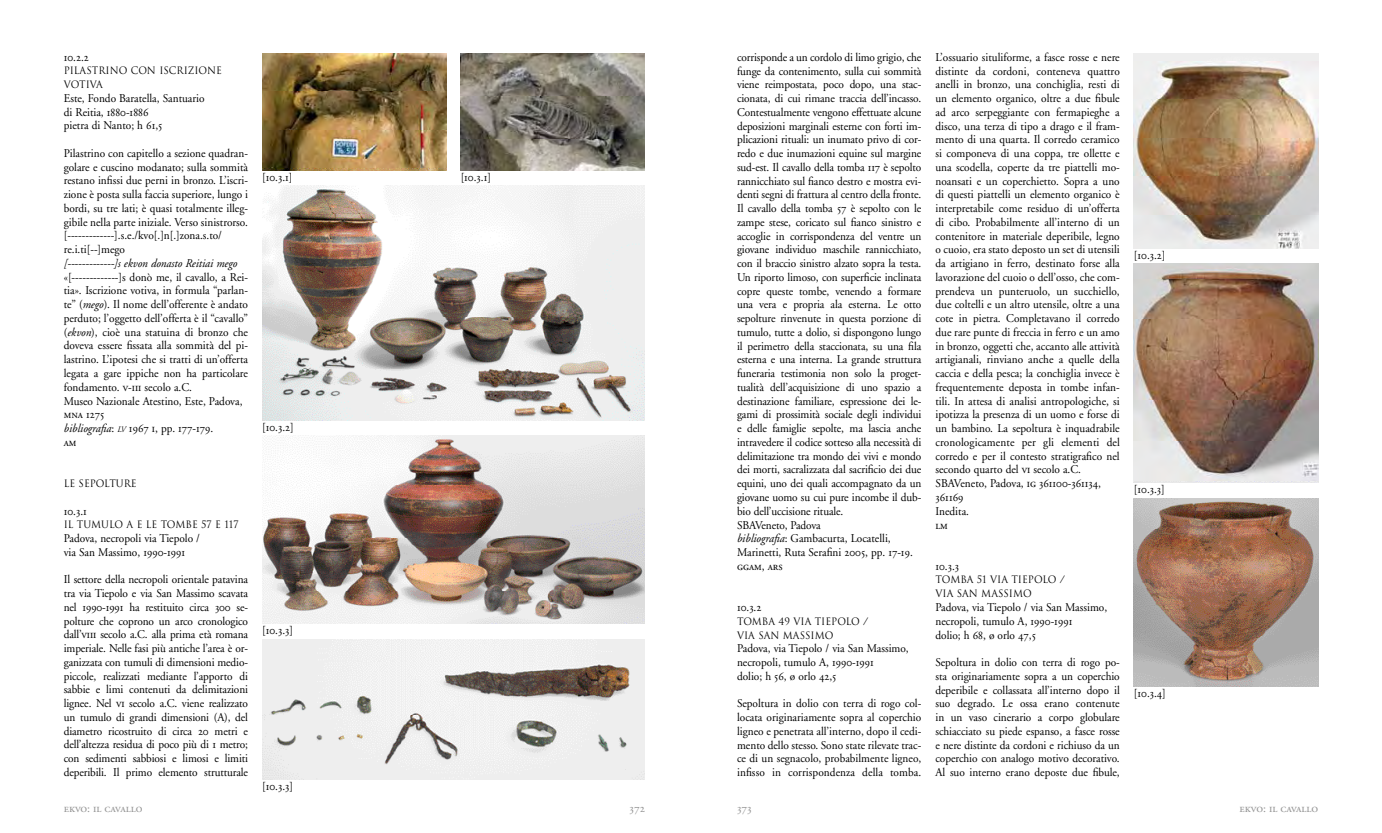
<style>
.page{position:relative;width:1382px;height:833px;background:#fff}
.page>*{position:absolute;margin:0;border:0;box-sizing:border-box;transform-origin:0 0}
.t1{font:11.88px/13.8px "Adobe Garamond";color:#000;scale:.95 1}
.t2{font:italic 11.88px "Adobe Garamond";color:#000;scale:.95 1}
.t3{font:11.88px "Adobe Garamond Exp";color:#000;scale:.95 1}
.t4{font:11.88px "Adobe Garamond Regular SC";color:#939393}
.t5{font:11.88px "Adobe Garamond Regular SC";color:#000;scale:.95 1}
.t6{font:10px/13.8px "Trajan";color:#000;scale:.95 1}
.s1{font-family:"Adobe Garamond Exp"}
.s2{font-style:italic}
.s3{font-family:"Adobe Garamond Regular SC"}
.s4{font-family:"Adobe Garamond Regular SC";font-style:normal}
.s5{font-size:8.38px}
.s6{font-family:"Adobe Garamond Exp";font-style:normal}
.s7{font-style:normal}
</style>
<div class="page">
<img style="left:1134px;top:53px;width:184px;height:195px">
<img style="left:1134px;top:264px;width:184px;height:219px">
<img style="left:262px;top:53px;width:184px;height:117px">
<img style="left:461px;top:53px;width:184px;height:117px">
<img style="left:262px;top:186px;width:383px;height:234px">
<img style="left:262px;top:436px;width:383px;height:187px">
<img style="left:262px;top:639px;width:383px;height:141px">
<img style="left:1134px;top:498px;width:184px;height:188px">
<p class="t3" style="left:64px;top:52px;width:28px">10.2.2</p>
<p class="t6" style="left:64px;top:64px;width:168px">PILASTRINO CON ISCRIZIONE<br>VOTIVA</p>
<p class="t1" style="left:64px;top:91px;width:150px">Este, Fondo Baratella, Santuario di Reitia, <span class="s1">1880-1886<br></span>pietra di Nanto; h <span class="s1">61</span>,<span class="s1">5</span></p>
<p class="t1" style="left:64px;top:147px;width:195px">Pilastrino con capitello a sezione quadran&shy;golare e cuscino modanato; sulla sommità restano infissi due perni in bronzo. L’iscri&shy;zione è posta sulla faccia superiore, lungo i bordi, su tre lati; è quasi totalmente illeg&shy;gibile nella parte iniziale. Verso sinistrorso. [-------------].s.e./kvo[.]n[.]zona.s.to/ re.i.ti[--]mego</p>
<p class="t2" style="left:64px;top:257px;width:184px">[-------------]s ekvon donasto Reitiai mego</p>
<p class="t1" style="left:64px;top:270px;width:195px">«[-------------]s donò me, il cavallo, a Rei&shy;tia». Iscrizione votiva, in formula “parlan&shy;te” (<span class="s2">mego</span>). Il nome dell’offerente è andato perduto; l’oggetto dell’offerta è il “cavallo” (<span class="s2">ekvon</span>), cioè una statuina di bronzo che doveva essere fissata alla sommità del pi&shy;lastrino. L’ipotesi che si tratti di un’offerta legata a gare ippiche non ha particolare fondamento. <span class="s3">v-iii</span> secolo a.C.<br>Museo Nazionale Atestino, Este, Padova,</p>
<p class="t3" style="left:64px;top:410px;width:43px"><span class="s3">mna</span> 1275</p>
<p class="t2" style="left:64px;top:422px;width:159px">bibliografia<span class="s4">:</span> <span class="s5">lv</span> <span class="s6">1967</span> <span class="s4">i</span><span class="s7">, pp.</span> <span class="s6">177</span><span class="s7">-</span><span class="s6">179</span><span class="s7">.</span></p>
<p class="t5" style="left:64px;top:435px;width:15px">am</p>
<p class="t6" style="left:64px;top:476px;width:78px">LE SEPOLTURE</p>
<p class="t3" style="left:64px;top:506px;width:26px">10.3.1</p>
<p class="t6" style="left:64px;top:518px;width:186px">IL TUMULO A E LE TOMBE 57 E 117</p>
<p class="t1" style="left:64px;top:531px;width:145px">Padova, necropoli via Tiepolo / via San Massimo, <span class="s1">1990</span>-<span class="s1">1991</span></p>
<p class="t1" style="left:64px;top:573px;width:195px;text-align:justify">Il settore della necropoli orientale patavina tra via Tiepolo e via San Massimo scavata nel <span class="s1">1990</span>-<span class="s1">1991</span> ha restituito circa <span class="s1">300</span> se&shy;polture che coprono un arco cronologico dall’<span class="s3">viii</span> secolo a.C. alla prima età romana imperiale. Nelle fasi più antiche l’area è or&shy;ganizzata con tumuli di dimensioni medio&shy;piccole, realizzati mediante l’apporto di sabbie e limi contenuti da delimitazioni lignee. Nel <span class="s3">vi</span> secolo a.C. viene realizzato un tumulo di grandi dimensioni (A), del diametro ricostruito di circa <span class="s1">20</span> metri e dell’altezza residua di poco più di <span class="s1">1</span> metro; con sedimenti sabbiosi e limosi e limiti deperibili. Il primo elemento strutturale</p>
<p class="t1" style="left:262px;top:170px;width:33px">[<span class="s1">10</span>.<span class="s3">3.1</span>]</p>
<p class="t1" style="left:461px;top:170px;width:33px">[<span class="s1">10</span>.<span class="s3">3.1</span>]</p>
<p class="t1" style="left:262px;top:420px;width:35px">[<span class="s1">10</span>.<span class="s3">3.2</span>]</p>
<p class="t1" style="left:262px;top:624px;width:34px">[<span class="s1">10</span>.<span class="s3">3.3</span>]</p>
<p class="t1" style="left:262px;top:780px;width:34px">[<span class="s1">10</span>.<span class="s3">3.3</span>]</p>
<p class="t1" style="left:737px;top:50px;width:195px">corrisponde a un cordolo di limo grigio, che funge da contenimento, sulla cui sommità viene reimpostata, poco dopo, una stac&shy;cionata, di cui rimane traccia dell’incasso.<br>Contestualmente vengono effettuate alcune deposizioni marginali esterne con forti im&shy;plicazioni rituali: un inumato privo di cor&shy;redo e due inumazioni equine sul margine sud-est. Il cavallo della tomba <span class="s1">117</span> è sepolto rannicchiato sul fianco destro e mostra evi&shy;denti segni di frattura al centro della fronte.<br>Il cavallo della tomba <span class="s1">57</span> è sepolto con le zampe stese, coricato sul fianco sinistro e accoglie in corrispondenza del ventre un giovane individuo maschile rannicchiato, con il braccio sinistro alzato sopra la testa.<br>Un riporto limoso, con superficie inclinata copre queste tombe, venendo a formare una vera e propria ala esterna. Le otto sepolture rinvenute in questa porzione di tumulo, tutte a dolio, si dispongono lungo il perimetro della staccionata, su una fila esterna e una interna. La grande struttura funeraria testimonia non solo la proget&shy;tualità dell’acquisizione di uno spazio a destinazione familiare, espressione dei le&shy;gami di prossimità sociale degli individui e delle famiglie sepolte, ma lascia anche intravedere il codice sotteso alla necessità di delimitazione tra mondo dei vivi e mondo dei morti, sacralizzata dal sacrificio dei due equini, uno dei quali accompagnato da un giovane uomo su cui pure incombe il dub&shy;bio dell’uccisione rituale.<br>SBAVeneto, Padova<br><span class="s2">bibliografia</span>: Gambacurta, Locatelli, Marinetti, Ruta Serafini <span class="s1">2005</span>, pp. <span class="s1">17</span>-<span class="s1">19</span>.</p>
<p class="t5" style="left:737px;top:559px;width:49px">ggam, ars</p>
<p class="t3" style="left:737px;top:602px;width:27px">10.3.2</p>
<p class="t6" style="left:737px;top:614px;width:140px">TOMBA 49 VIA TIEPOLO /<br>VIA SAN MASSIMO</p>
<p class="t1" style="left:737px;top:642px;width:182px">Padova, via Tiepolo / via San Massimo, necropoli, tumulo A, <span class="s1">1990</span>-<span class="s1">1991<br></span>dolio; h <span class="s1">56</span>, ø orlo <span class="s1">42</span>,<span class="s1">5</span></p>
<p class="t1" style="left:737px;top:697px;width:195px;text-align:justify">Sepoltura in dolio con terra di rogo col&shy;locata originariamente sopra al coperchio ligneo e penetrata all’interno, dopo il cedi&shy;mento dello stesso. Sono state rilevate trac&shy;ce di un segnacolo, probabilmente ligneo, infisso in corrispondenza della tomba.</p>
<p class="t1" style="left:935px;top:50px;width:196px">L’ossuario situliforme, a fasce rosse e nere distinte da cordoni, conteneva quattro anelli in bronzo, una conchiglia, resti di un elemento organico, oltre a due fibule ad arco serpeggiante con fermapieghe a disco, una terza di tipo a drago e il fram&shy;mento di una quarta. Il corredo ceramico si componeva di una coppa, tre ollette e una scodella, coperte da tre piattelli mo&shy;noansati e un coperchietto. Sopra a uno di questi piattelli un elemento organico è interpretabile come residuo di un’offerta di cibo. Probabilmente all’interno di un contenitore in materiale deperibile, legno o cuoio, era stato deposto un set di utensili da artigiano in ferro, destinato forse alla lavorazione del cuoio o dell’osso, che com&shy;prendeva un punteruolo, un succhiello, due coltelli e un altro utensile, oltre a una cote in pietra. Completavano il corredo due rare punte di freccia in ferro e un amo in bronzo, oggetti che, accanto alle attività artigianali, rinviano anche a quelle della caccia e della pesca; la conchiglia invece è frequentemente deposta in tombe infan&shy;tili. In attesa di analisi antropologiche, si ipotizza la presenza di un uomo e forse di un bambino. La sepoltura è inquadrabile cronologicamente per gli elementi del corredo e per il contesto stratigrafico nel secondo quarto del <span class="s3">vi</span> secolo a.C.<br>SBAVeneto, Padova, <span class="s3">ig</span> <span class="s1">361100</span>-<span class="s1">361134</span>,</p>
<p class="t3" style="left:935px;top:492px;width:31px">361169</p>
<p class="t1" style="left:935px;top:504px;width:37px">Inedita.</p>
<p class="t5" style="left:935px;top:518px;width:15px">lm</p>
<p class="t3" style="left:935px;top:561px;width:25px">10.3.3</p>
<p class="t6" style="left:935px;top:573px;width:138px">TOMBA 51 VIA TIEPOLO /<br>VIA SAN MASSIMO</p>
<p class="t1" style="left:935px;top:600px;width:182px">Padova, via Tiepolo / via San Massimo, necropoli, tumulo A, <span class="s1">1990</span>-<span class="s1">1991<br></span>dolio; h <span class="s1">68</span>, ø orlo <span class="s1">47</span>,<span class="s1">5</span></p>
<p class="t1" style="left:935px;top:655px;width:195px;text-align:justify">Sepoltura in dolio con terra di rogo po&shy;sta originariamente sopra a un coperchio deperibile e collassata all’interno dopo il suo degrado. Le ossa erano contenute in un vaso cinerario a corpo globulare schiacciato su piede espanso, a fasce rosse e nere distinte da cordoni e richiuso da un coperchio con analogo motivo decorativo.<br>Al suo interno erano deposte due fibule,</p>
<p class="t1" style="left:1134px;top:249px;width:35px">[<span class="s1">10</span>.<span class="s3">3.2</span>]</p>
<p class="t1" style="left:1134px;top:483px;width:34px">[<span class="s1">10</span>.<span class="s3">3.3</span>]</p>
<p class="t1" style="left:1134px;top:686px;width:35px">[<span class="s1">10</span>.<span class="s3">3.4</span>]</p>
<p class="t4" style="left:64px;top:801px;width:80px">ekvo: il cavallo</p>
<p class="t4" style="left:1239px;top:801px;width:80px">ekvo: il cavallo</p>
</div>
